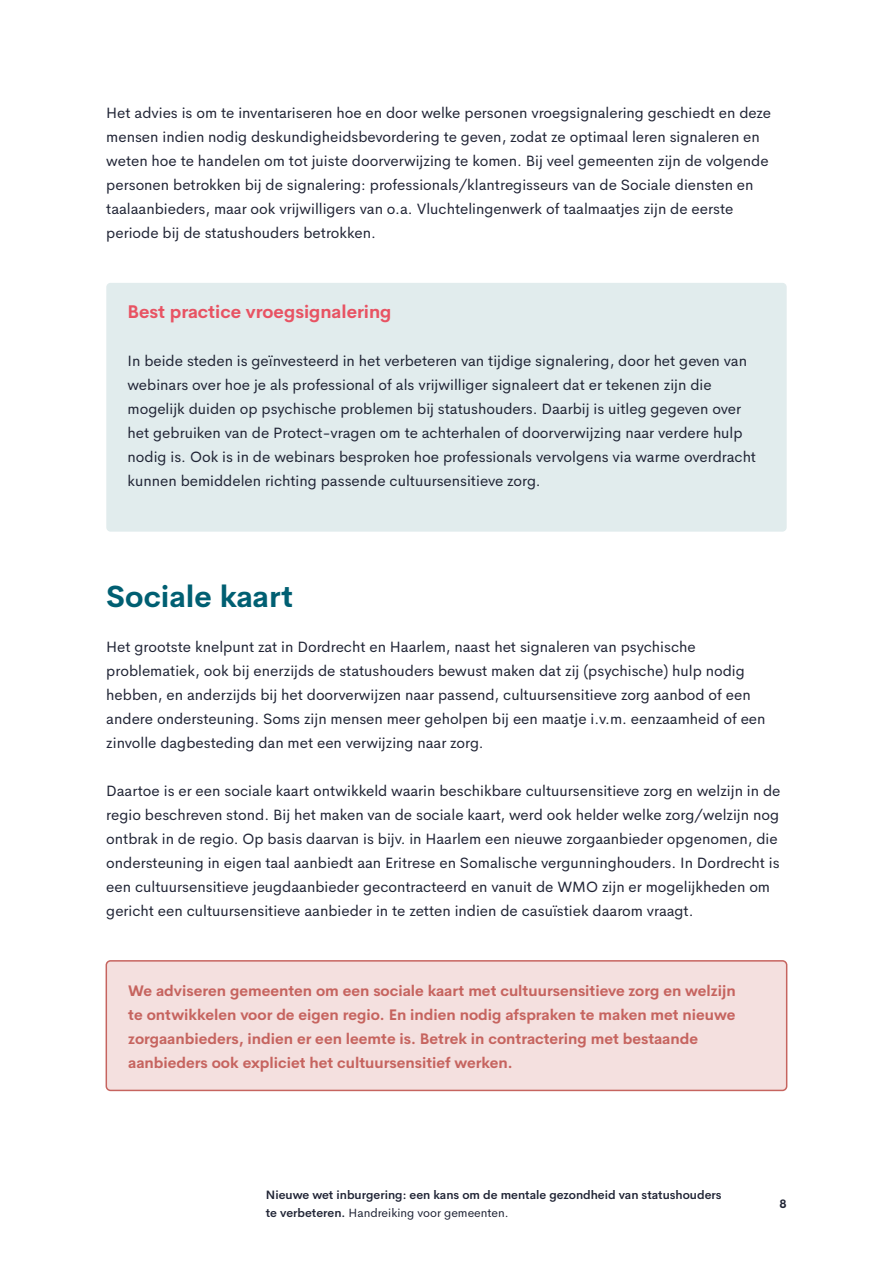
<style>
.page{position:relative;width:893px;height:1263px;background:#fff}
.page>*{position:absolute;margin:0;border:0;box-sizing:border-box;transform-origin:0 0}
.t1{font:700 30px "Cerebri Sans";color:#005f72}
.t2{font:700 18px "Cerebri Sans";color:#e85363}
.t3{font:15px/24px "Cerebri Sans";color:#202435}
.t4{font:700 15px/24px "Cerebri Sans";color:#c6645f}
.t5{font:600 12px/18px "Cerebri Sans";color:#202435}
.t6{font:700 12px "Cerebri Sans";color:#202435}
.s1{font-weight:400}
</style>
<div class="page">
<div style="left:106px;top:283px;width:681px;height:249px;background:#e1eced;border-radius:4px"></div>
<div style="left:106px;top:961px;width:681px;height:129px;background:#f4e0df;border-radius:4px"></div>
<div style="left:106px;top:960px;width:681px;height:131px;border:2px solid #c6645f;border-radius:4px"></div>
<p class="t3" style="left:106px;top:99px;width:666px">Het advies is om te inventariseren hoe en door welke personen vroegsignalering geschiedt en deze mensen indien nodig deskundigheidsbevordering te geven, zodat ze optimaal leren signaleren en weten hoe te handelen om tot juiste doorverwijzing te komen. Bij veel gemeenten zijn de volgende personen betrokken bij de signalering: professionals/klantregisseurs van de Sociale diensten en taalaanbieders, maar ook vrijwilligers van o.a. Vluchtelingenwerk of taalmaatjes zijn de eerste periode bij de statushouders betrokken.</p>
<p class="t2" style="left:128px;top:297px;width:265px">Best practice vroegsignalering</p>
<p class="t3" style="left:128px;top:347px;width:630px">In beide steden is geïnvesteerd in het verbeteren van tijdige signalering, door het geven van webinars over hoe je als professional of als vrijwilliger signaleert dat er tekenen zijn die mogelijk duiden op psychische problemen bij statushouders. Daarbij is uitleg gegeven over het gebruiken van de Protect-vragen om te achterhalen of doorverwijzing naar verdere hulp nodig is. Ook is in de webinars besproken hoe professionals vervolgens via warme overdracht kunnen bemiddelen richting passende cultuursensitieve zorg.</p>
<h1 class="t1" style="left:106px;top:573px;width:188px">Sociale kaart</h1>
<p class="t3" style="left:106px;top:633px;width:661px">Het grootste knelpunt zat in Dordrecht en Haarlem, naast het signaleren van psychische problematiek, ook bij enerzijds de statushouders bewust maken dat zij (psychische) hulp nodig hebben, en anderzijds bij het doorverwijzen naar passend, cultuursensitieve zorg aanbod of een andere ondersteuning. Soms zijn mensen meer geholpen bij een maatje i.v.m. eenzaamheid of een zinvolle dagbesteding dan met een verwijzing naar zorg.</p>
<p class="t3" style="left:106px;top:777px;width:676px">Daartoe is er een sociale kaart ontwikkeld waarin beschikbare cultuursensitieve zorg en welzijn in de regio beschreven stond. Bij het maken van de sociale kaart, werd ook helder welke zorg/welzijn nog ontbrak in de regio. Op basis daarvan is bijv. in Haarlem een nieuwe zorgaanbieder opgenomen, die ondersteuning in eigen taal aanbiedt aan Eritrese en Somalische vergunninghouders. In Dordrecht is een cultuursensitieve jeugdaanbieder gecontracteerd en vanuit de WMO zijn er mogelijkheden om gericht een cultuursensitieve aanbieder in te zetten indien de casuïstiek daarom vraagt.</p>
<p class="t4" style="left:128px;top:977px;width:609px">We adviseren gemeenten om een sociale kaart met cultuursensitieve zorg en welzijn te ontwikkelen voor de eigen regio. En indien nodig afspraken te maken met nieuwe zorgaanbieders, indien er een leemte is. Betrek in contractering met bestaande aanbieders ook expliciet het cultuursensitief werken.</p>
<p class="t5" style="left:266px;top:1185px;width:457px">Nieuwe wet inburgering: een kans om de mentale gezondheid van statushouders te verbeteren. <span class="s1">Handreiking voor gemeenten.</span></p>
<p class="t6" style="left:779px;top:1194px;width:9px">8</p>
</div>
